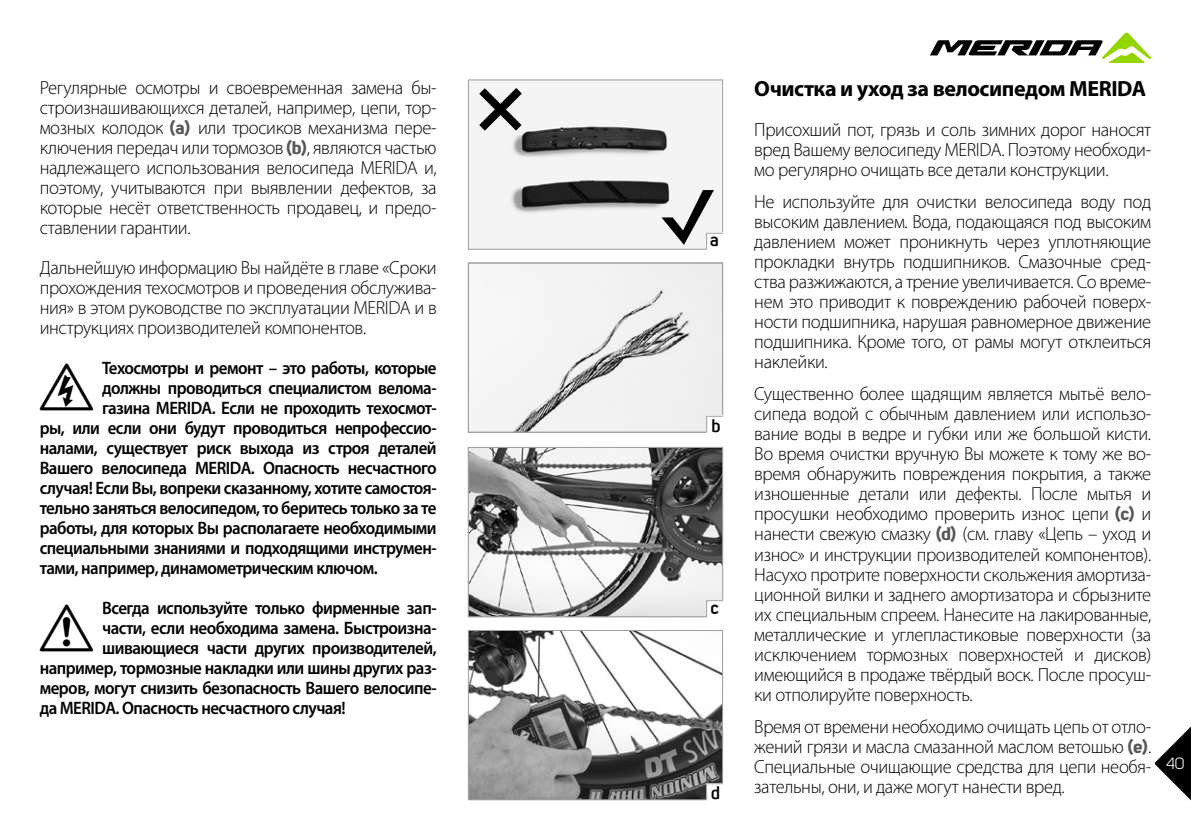
<style>
.page{position:relative;width:1191px;height:840px;background:#fff}
.page>*{position:absolute;margin:0;border:0;box-sizing:border-box;transform-origin:0 0}
.t1{font:46.8px "Picto";color:#000}
.t2{font:700 22px "Myriad Pro";letter-spacing:-.02em;color:#000}
.t3{font:300 19px/20px "Myriad Pro";letter-spacing:-.02em;color:#000;text-align:justify}
.t4{font:600 18px "Myriad Pro";letter-spacing:-.03em;color:#000;scale:.94 1}
.t5{font:700 18px "Uni Sans Semi";color:#000}
.t6{font:16px "Uni Sans Book";color:#fff}
.s1{font-family:"Uni Sans Bold";font-weight:400;font-size:18px;color:#575756}
</style>
<div class="page">
<svg style="left:1154px;top:726px;width:37px;height:73px"></svg>
<svg style="left:930px;top:33px;width:221px;height:30px"></svg>
<img style="left:470px;top:264px;width:251px;height:166px">
<img style="left:470px;top:81px;width:251px;height:166px">
<div style="left:468px;top:79px;width:255px;height:170px;border:1px solid #9f9f9f"></div>
<svg style="left:479px;top:88px;width:43px;height:42px"></svg>
<img style="left:470px;top:448px;width:251px;height:167px">
<div style="left:468px;top:446px;width:255px;height:171px;border:1px solid #9f9f9f"></div>
<img style="left:470px;top:631px;width:251px;height:166px">
<div style="left:468px;top:629px;width:255px;height:170px;border:1px solid #9f9f9f"></div>
<div style="left:468px;top:262px;width:255px;height:170px;border:1px solid #9f9f9f"></div>
<svg style="left:661px;top:190px;width:63px;height:60px"></svg>
<svg style="left:705px;top:415px;width:18px;height:18px"></svg>
<svg style="left:705px;top:599px;width:19px;height:19px"></svg>
<svg style="left:705px;top:782px;width:19px;height:18px"></svg>
<p class="t3" style="left:40px;top:77px;width:398px">Регулярные осмотры и своевременная замена бы&shy;строизнашивающихся деталей, например, цепи, тор&shy;мозных колодок <span class="s1">(a)</span> или тросиков механизма пере&shy;ключения передач или тормозов <span class="s1">(b)</span>, являются частью надлежащего использования велосипеда MERIDA и, поэтому, учитываются при выявлении дефектов, за которые несёт ответственность продавец, и предо&shy;ставлении гарантии.</p>
<p class="t3" style="left:40px;top:257px;width:398px">Дальнейшую информацию Вы найдёте в главе «Сроки прохождения техосмотров и проведения обслужива&shy;ния» в этом руководстве по эксплуатации MERIDA и в инструкциях производителей компонентов.</p>
<h1 class="t1" style="left:40px;top:363px;width:40px">G</h1>
<p class="t4" style="left:102px;top:356px;width:357px">Техосмотры и ремонт – это работы, которые</p>
<p class="t4" style="left:102px;top:376px;width:357px">должны проводиться специалистом велома-</p>
<p class="t4" style="left:102px;top:396px;width:357px">газина MERIDA. Если не проходить техосмот-</p>
<p class="t4" style="left:40px;top:416px;width:424px">ры, или если они будут проводиться непрофессио-</p>
<p class="t4" style="left:40px;top:436px;width:424px">налами, существует риск выхода из строя деталей</p>
<p class="t4" style="left:40px;top:456px;width:424px">Вашего велосипеда MERIDA. Опасность несчастного</p>
<p class="t4" style="left:40px;top:476px;width:424px">случая! Если Вы, вопреки сказанному, хотите самостоя-</p>
<p class="t4" style="left:40px;top:496px;width:424px">тельно заняться велосипедом, то беритесь только за те</p>
<p class="t4" style="left:40px;top:516px;width:424px">работы, для которых Вы располагаете необходимыми</p>
<p class="t4" style="left:40px;top:536px;width:424px">специальными знаниями и подходящими инструмен-</p>
<p class="t4" style="left:40px;top:556px;width:361px">тами, например, динамометрическим ключом.</p>
<h1 class="t1" style="left:40px;top:603px;width:40px">A</h1>
<p class="t4" style="left:102px;top:596px;width:357px">Всегда используйте только фирменные зап-</p>
<p class="t4" style="left:102px;top:616px;width:357px">части, если необходима замена. Быстроизна-</p>
<p class="t4" style="left:102px;top:636px;width:357px">шивающиеся части других производителей,</p>
<p class="t4" style="left:40px;top:656px;width:424px">например, тормозные накладки или шины других раз-</p>
<p class="t4" style="left:40px;top:676px;width:424px">меров, могут снизить безопасность Вашего велосипе-</p>
<p class="t4" style="left:40px;top:696px;width:327px">да MERIDA. Опасность несчастного случая!</p>
<p class="t5" style="left:710px;top:229px;width:11px">a</p>
<p class="t5" style="left:711px;top:414px;width:11px">b</p>
<p class="t5" style="left:710px;top:596px;width:10px">c</p>
<p class="t5" style="left:711px;top:781px;width:11px">d</p>
<p class="t2" style="left:754px;top:74px;width:393px">Очистка и уход за велосипедом MERIDA</p>
<p class="t3" style="left:754px;top:119px;width:398px">Присохший пот, грязь и соль зимних дорог наносят вред Вашему велосипеду MERIDA. Поэтому необходи&shy;мо регулярно очищать все детали конструкции.</p>
<p class="t3" style="left:754px;top:191px;width:398px">Не используйте для очистки велосипеда воду под высоким давлением. Вода, подающаяся под высоким давлением может проникнуть через уплотняющие прокладки внутрь подшипников. Смазочные сред&shy;ства разжижаются, а трение увеличивается. Со време&shy;нем это приводит к повреждению рабочей поверх&shy;ности подшипника, нарушая равномерное движение подшипника. Кроме того, от рамы могут отклеиться наклейки.</p>
<p class="t3" style="left:754px;top:383px;width:398px">Существенно более щадящим является мытьё вело&shy;сипеда водой с обычным давлением или использо&shy;вание воды в ведре и губки или же большой кисти.<br>Во время очистки вручную Вы можете к тому же во&shy;время обнаружить повреждения покрытия, а также изношенные детали или дефекты. После мытья и просушки необходимо проверить износ цепи <span class="s1">(c)</span> и нанести свежую смазку <span class="s1">(d)</span> (см. главу «Цепь – уход и износ» и инструкции производителей компонентов).<br>Насухо протрите поверхности скольжения амортиза&shy;ционной вилки и заднего амортизатора и сбрызните их специальным спреем. Нанесите на лакированные, металлические и углепластиковые поверхности (за исключением тормозных поверхностей и дисков) имеющийся в продаже твёрдый воск. После просуш&shy;ки отполируйте поверхность.</p>
<p class="t3" style="left:754px;top:715px;width:398px">Время от времени необходимо очищать цепь от отло&shy;жений грязи и масла смазанной маслом ветошью <span class="s1">(e)</span>.<br>Специальные очищающие средства для цепи необя&shy;зательны, они, и даже могут нанести вред.</p>
<p class="t6" style="left:1166px;top:753px;width:20px">40</p>
</div>
